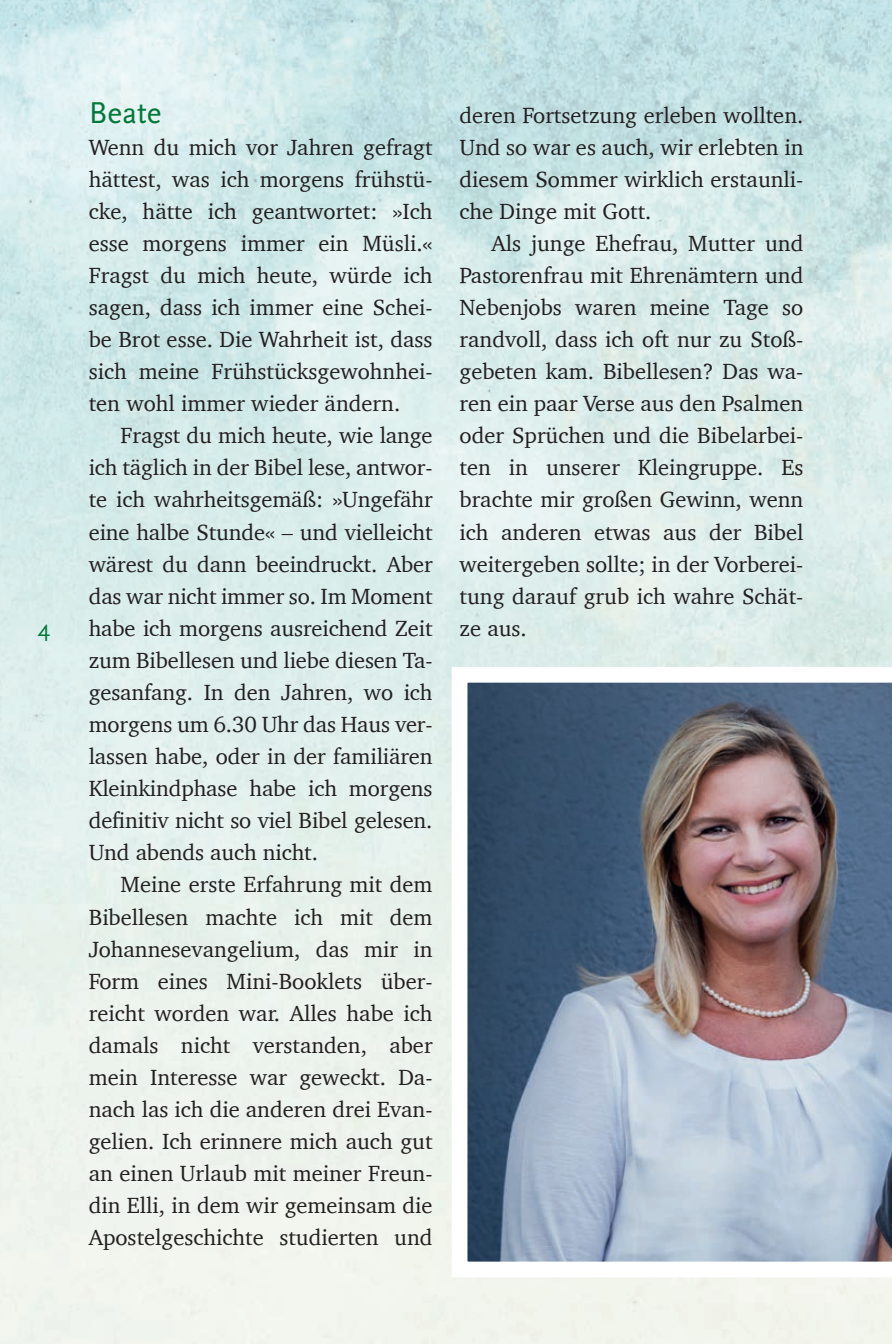
<style>
.page{position:relative;width:892px;height:1344px;background:#fff}
.page>*{position:absolute;margin:0;border:0;box-sizing:border-box;transform-origin:0 0}
.t1{font:31.5px "Scala Sans";color:#00783a}
.t2{font:23.62px "Scala Sans";color:#00783a}
.t3{font:22.5px/31.9px "Charter";color:#231f20;text-align:justify}
</style>
<div class="page">
<img style="left:451px;top:667px;width:441px;height:610px">
<p class="t2" style="left:38px;top:615px;width:14px">4</p>
<h1 class="t1" style="left:89px;top:95px;width:74px">Beate</h1>
<p class="t3" style="left:89px;top:131px;width:345px">Wenn du mich vor Jahren gefragt hättest, was ich morgens frühstü&shy;cke, hätte ich geantwortet: »Ich esse morgens immer ein Müsli.« Fragst du mich heute, würde ich sagen, dass ich immer eine Schei&shy;be Brot esse. Die Wahrheit ist, dass sich meine Frühstücksgewohnhei&shy;ten wohl immer wieder ändern.</p>
<p class="t3" style="left:89px;top:419px;width:345px;text-indent:32px">Fragst du mich heute, wie lange ich täglich in der Bibel lese, antwor&shy;te ich wahrheitsgemäß: »Ungefähr eine halbe Stunde« – und vielleicht wärest du dann beeindruckt. Aber das war nicht immer so. Im Moment habe ich morgens ausreichend Zeit zum Bibellesen und liebe diesen Ta&shy;gesanfang. In den Jahren, wo ich morgens um 6.30 Uhr das Haus ver&shy;lassen habe, oder in der familiären Kleinkindphase habe ich morgens definitiv nicht so viel Bibel gelesen.<br>Und abends auch nicht.</p>
<p class="t3" style="left:89px;top:868px;width:345px;text-indent:32px">Meine erste Erfahrung mit dem Bibellesen machte ich mit dem Johannesevangelium, das mir in Form eines Mini-Booklets über&shy;reicht worden war. Alles habe ich damals nicht verstanden, aber mein Interesse war geweckt. Da&shy;nach las ich die anderen drei Evan&shy;gelien. Ich erinnere mich auch gut an einen Urlaub mit meiner Freun&shy;din Elli, in dem wir gemeinsam die Apostelgeschichte studierten und</p>
<p class="t3" style="left:459px;top:98px;width:345px">deren Fortsetzung erleben wollten.<br>Und so war es auch, wir erlebten in diesem Sommer wirklich erstaunli&shy;che Dinge mit Gott.</p>
<p class="t3" style="left:459px;top:227px;width:345px;text-indent:32px">Als junge Ehefrau, Mutter und Pastorenfrau mit Ehrenämtern und Nebenjobs waren meine Tage so randvoll, dass ich oft nur zu Stoß&shy;gebeten kam. Bibellesen? Das wa&shy;ren ein paar Verse aus den Psalmen oder Sprüchen und die Bibelarbei&shy;ten in unserer Kleingruppe. Es brachte mir großen Gewinn, wenn ich anderen etwas aus der Bibel weitergeben sollte; in der Vorberei&shy;tung darauf grub ich wahre Schät&shy;ze aus.</p>
</div>
